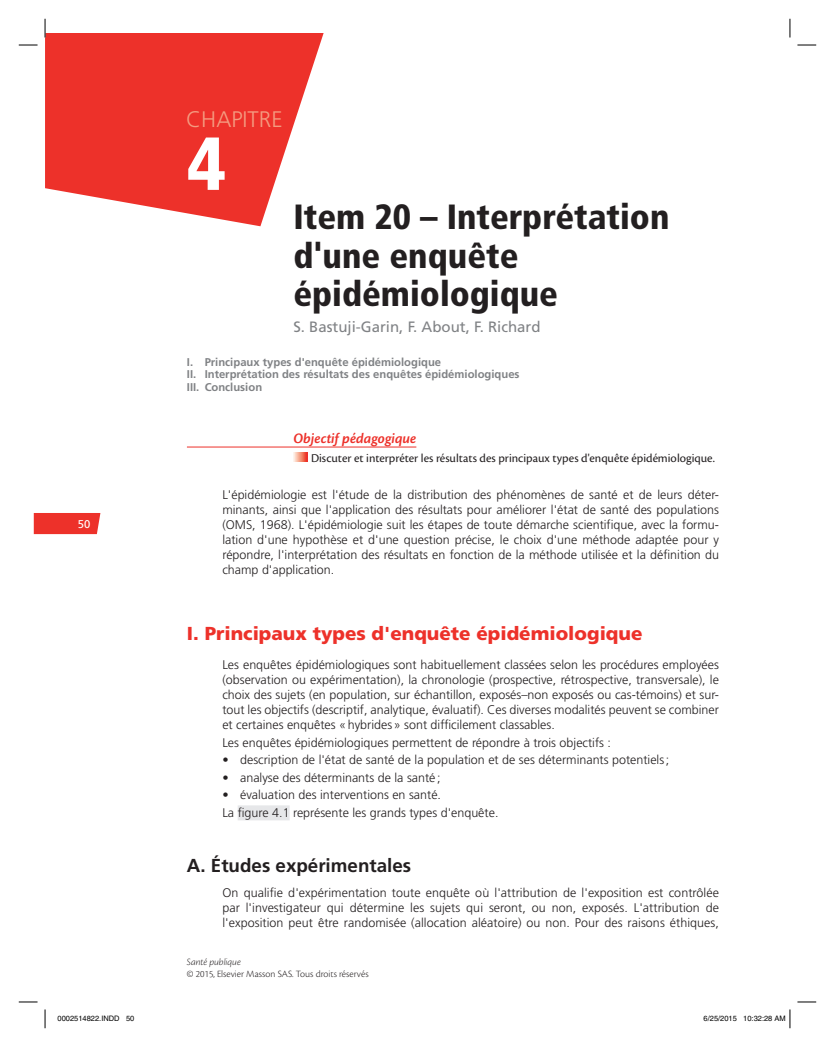
<style>
.page{position:relative;width:835px;height:1047px;background:#fff}
.page>*{position:absolute;margin:0;border:0;box-sizing:border-box;transform-origin:0 0}
.t1{font:900 condensed 75px "Frutiger LT Std";color:#fff}
.t2{font:900 condensed 35px/38.5px "Frutiger LT Std";color:#231f20}
.t3{font:300 22.5px "Frutiger LT Std";color:#f49b80}
.t4{font:900 18.75px "Frutiger LT Std";color:#ed312a}
.t5{font:700 18.75px "Frutiger LT Std";color:#231f20}
.t6{font:15px "Frutiger LT Std";color:#808285}
.t7{font:italic 600 15px "Cronos Pro";color:#ed312a}
.t8{font:300 12.5px/15px "Frutiger LT Std";color:#231f20;text-align:justify}
.t9{font:12.5px "Cronos Pro";color:#231f20}
.t10{font:700 11.25px/12.4px "Frutiger LT Std";color:#808285}
.t11{font:11.25px "Frutiger LT Std";color:#fff}
.t12{font:300 10px "Cronos Pro";color:#231f20}
.t13{font:italic 300 10px "Cronos Pro";letter-spacing:-.005em;color:#231f20}
.t14{font:7.5px "Helvetica";color:#000}
</style>
<div class="page">
<svg style="left:45px;top:34px;width:279px;height:192px;fill:#ed312a"></svg>
<svg style="left:34px;top:513px;width:66px;height:21px"></svg>
<div style="left:237px;top:805px;width:52px;height:15px;background:#e6e7e9"></div>
<hr style="left:187px;top:447px;width:229px;height:1px;background:#ed312a">
<svg style="left:293px;top:453px;width:14px;height:9px"></svg>
<svg style="left:19px;top:45px;width:19px;height:1px"></svg>
<svg style="left:797px;top:45px;width:18px;height:1px"></svg>
<svg style="left:19px;top:1001px;width:19px;height:1px"></svg>
<svg style="left:797px;top:1001px;width:18px;height:1px"></svg>
<svg style="left:45px;top:19px;width:1px;height:18px"></svg>
<svg style="left:45px;top:1009px;width:1px;height:19px"></svg>
<svg style="left:789px;top:19px;width:1px;height:18px"></svg>
<svg style="left:789px;top:1009px;width:1px;height:19px"></svg>
<h3 class="t3" style="left:186px;top:106px;width:98px">CHAPITRE</h3>
<h1 class="t1" style="left:187px;top:119px;width:40px">4</h1>
<h2 class="t2" style="left:293px;top:198px;width:377px">Item 20 – Interprétation d'une enquête épidémiologique</h2>
<p class="t6" style="left:293px;top:318px;width:249px">S. Bastuji-Garin, F. About, F. Richard</p>
<p class="t10" style="left:187px;top:356px;width:334px">I. Principaux types d'enquête épidémiologique<br>II. Interprétation des résultats des enquêtes épidémiologiques<br>III. Conclusion</p>
<p class="t11" style="left:78px;top:517px;width:14px">50</p>
<p class="t7" style="left:293px;top:430px;width:124px">Objectif pédagogique</p>
<p class="t9" style="left:311px;top:451px;width:405px">Discuter et interpréter les résultats des principaux types d'enquête épidémiologique.</p>
<p class="t8" style="left:222px;top:487px;width:498px">L'épidémiologie est l'étude de la distribution des phénomènes de santé et de leurs déter&shy;minants, ainsi que l'application des résultats pour améliorer l'état de santé des populations (OMS, 1968). L'épidémiologie suit les étapes de toute démarche scientifique, avec la formu&shy;lation d'une hypothèse et d'une question précise, le choix d'une méthode adaptée pour y répondre, l'interprétation des résultats en fonction de la méthode utilisée et la définition du champ d'application.</p>
<h3 class="t4" style="left:187px;top:622px;width:457px">I. Principaux types d'enquête épidémiologique</h3>
<p class="t8" style="left:222px;top:657px;width:498px">Les enquêtes épidémiologiques sont habituellement classées selon les procédures employées (observation ou expérimentation), la chronologie (prospective, rétrospective, transversale), le choix des sujets (en population, sur échantillon, exposés–non exposés ou cas-témoins) et sur&shy;tout les objectifs (descriptif, analytique, évaluatif). Ces diverses modalités peuvent se combiner et certaines enquêtes «hybrides» sont difficilement classables.</p>
<p class="t8" style="left:222px;top:735px;width:390px">Les enquêtes épidémiologiques permettent de répondre à trois objectifs :</p>
<p class="t8" style="left:222px;top:752px;width:448px">• description de l'état de santé de la population et de ses déterminants potentiels;</p>
<p class="t8" style="left:222px;top:770px;width:219px">• analyse des déterminants de la santé ;</p>
<p class="t8" style="left:222px;top:786px;width:277px;line-height:17.5px">• évaluation des interventions en santé.<br>La figure 4.1 représente les grands types d'enquête.</p>
<h3 class="t5" style="left:187px;top:854px;width:226px">A. Études expérimentales</h3>
<p class="t8" style="left:222px;top:885px;width:498px">On qualifie d'expérimentation toute enquête où l'attribution de l'exposition est contrôlée par l'investigateur qui détermine les sujets qui seront, ou non, exposés. L'attribution de l'exposition peut être randomisée (allocation aléatoire) ou non. Pour des raisons éthiques,</p>
<p class="t13" style="left:187px;top:956px;width:55px">Santé publique</p>
<p class="t12" style="left:187px;top:968px;width:183px">© 2015, Elsevier Masson SAS. Tous droits réservés</p>
<p class="t14" style="left:58px;top:1013px;width:78px">0002514822.INDD 50</p>
<p class="t14" style="left:703px;top:1013px;width:84px">6/25/2015 10:32:28 AM</p>
</div>
